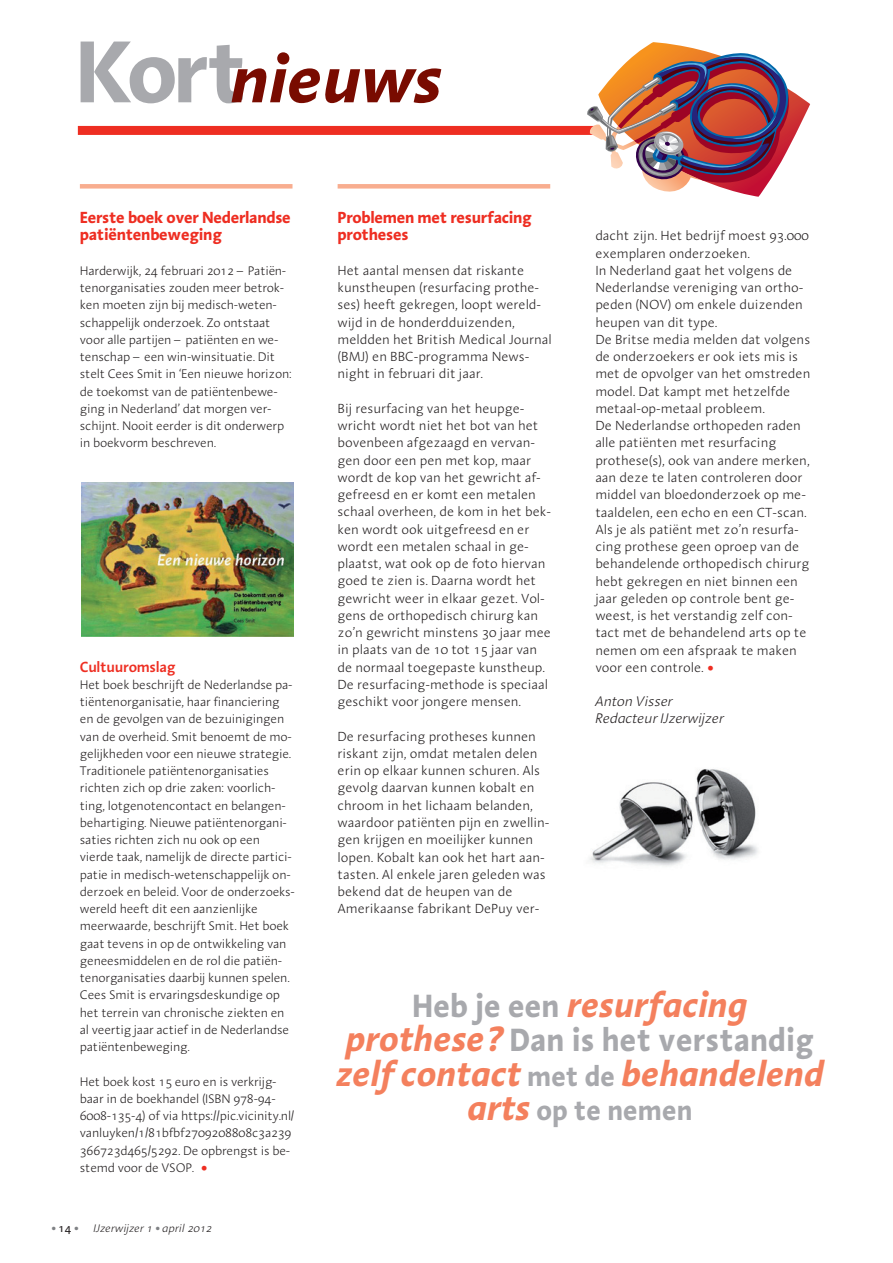
<style>
.page{position:relative;width:893px;height:1263px;background:#fff}
.page>*{position:absolute;margin:0;border:0;box-sizing:border-box;transform-origin:0 0}
.t1{font:italic 700 67.5px "Linotype Aroma";letter-spacing:-.005em;color:#790b00}
.t2{font:italic 700 36px "Linotype Aroma";color:#f4805d;scale:.96 1}
.t3{font:700 33px "Linotype Aroma";color:#a8a9ad;scale:.96 1}
.t4{font:700 28.8px "Linotype Aroma";color:#a8a9ad;scale:.96 1}
.t5{font:700 16.5px/17.2px "Linotype Aroma";letter-spacing:-.02em;color:#ee2e22}
.t6{font:600 15px "Linotype Aroma";letter-spacing:-.02em;color:#ee2e22}
.t7{font:italic 300 14.25px/17.2px "Linotype Aroma";letter-spacing:-.005em;color:#231f20}
.t8{font:300 13.5px/17.2px "Linotype Aroma";letter-spacing:-.005em;color:#231f20}
.t9{font:300 12.75px/17.2px "Linotype Aroma";letter-spacing:-.02em;color:#231f20}
.t10{font:italic 300 11.25px "Linotype Aroma";color:#231f20}
.s1{font-style:normal;font-size:90px;color:#a8a9ad}
.s2{font-weight:600;font-size:16.5px;color:#ee2e22}
.s3{font-weight:700;font-style:normal;font-size:19.5px;color:#808285}
.s4{font-weight:400;font-style:normal;font-size:11.7px}
.s5{font-style:normal;font-size:33px;color:#a8a9ad}
.s6{font-style:italic;font-size:36px;color:#f4805d}
.s7{font-style:normal;font-size:28.8px;color:#a8a9ad}
</style>
<div class="page">
<div style="left:80px;top:184px;width:212px;height:5px;background:#f8ad8f"></div>
<div style="left:338px;top:184px;width:212px;height:5px;background:#f8ad8f"></div>
<div style="left:78px;top:126px;width:517px;height:9px;background:#ee2e22"></div>
<svg style="left:586px;top:42px;width:224px;height:155px"></svg>
<img style="left:81px;top:483px;width:213px;height:154px">
<img style="left:590px;top:769px;width:168px;height:97px">
<h1 class="t1" style="left:75px;top:34px;width:368px"><span class="s1">Kort</span>nieuws</h1>
<p class="t5" style="left:80px;top:208px;width:213px">Eerste boek over Nederlandse patiëntenbeweging</p>
<p class="t9" style="left:80px;top:262px;width:214px">Harderwijk, 24 februari 2012 – Patiën&shy;tenorganisaties zouden meer betrok&shy;ken moeten zijn bij medisch-weten&shy;schappelijk onderzoek. Zo ontstaat voor alle partijen – patiënten en we&shy;tenschap – een win-winsituatie. Dit stelt Cees Smit in ‘Een nieuwe horizon: de toekomst van de patiëntenbewe&shy;ging in Nederland’ dat morgen ver&shy;schijnt. Nooit eerder is dit onderwerp in boekvorm beschreven.</p>
<p class="t6" style="left:80px;top:657px;width:97px">Cultuuromslag</p>
<p class="t9" style="left:80px;top:676px;width:217px">Het boek beschrijft de Nederlandse pa&shy;tiëntenorganisatie, haar financiering en de gevolgen van de bezuinigingen van de overheid. Smit benoemt de mo&shy;gelijkheden voor een nieuwe strategie.<br>Traditionele patiëntenorganisaties richten zich op drie zaken: voorlich&shy;ting, lotgenotencontact en belangen&shy;behartiging. Nieuwe patiëntenorgani&shy;saties richten zich nu ook op een vierde taak, namelijk de directe partici&shy;patie in medisch-wetenschappelijk on&shy;derzoek en beleid. Voor de onderzoeks&shy;wereld heeft dit een aanzienlijke meerwaarde, beschrijft Smit. Het boek gaat tevens in op de ontwikkeling van geneesmiddelen en de rol die patiën&shy;tenorganisaties daarbij kunnen spelen.<br>Cees Smit is ervaringsdeskundige op het terrein van chronische ziekten en al veertig jaar actief in de Nederlandse patiëntenbeweging.</p>
<p class="t9" style="left:80px;top:1072px;width:216px">Het boek kost 15 euro en is verkrijg&shy;baar in de boekhandel (ISBN 978-94- 6008-135-4) of via https://pic.vicinity.nl/ vanluyken/1/81bfbf2709208808c3a239<br>366723d465/5292. De opbrengst is be&shy;stemd voor de VSOP. <span class="s2">•</span></p>
<p class="t10" style="left:51px;top:1221px;width:162px"><span class="s3">.</span> <span class="s4">14</span> <span class="s3">.</span> IJzerwijzer 1 <span class="s3">.</span> april 2012</p>
<p class="t5" style="left:338px;top:208px;width:196px">Problemen met resurfacing protheses</p>
<p class="t8" style="left:338px;top:261px;width:216px">Het aantal mensen dat riskante kunstheupen (resurfacing prothe&shy;ses) heeft gekregen, loopt wereld&shy;wijd in de honderdduizenden, meldden het British Medical Journal (BMJ) en BBC-programma News&shy;night in februari dit jaar.</p>
<p class="t8" style="left:338px;top:399px;width:215px">Bij resurfacing van het heupge&shy;wricht wordt niet het bot van het bovenbeen afgezaagd en vervan&shy;gen door een pen met kop, maar wordt de kop van het gewricht af&shy;gefreesd en er komt een metalen schaal overheen, de kom in het bek&shy;ken wordt ook uitgefreesd en er wordt een metalen schaal in ge&shy;plaatst, wat ook op de foto hiervan goed te zien is. Daarna wordt het gewricht weer in elkaar gezet. Vol&shy;gens de orthopedisch chirurg kan zo’n gewricht minstens 30 jaar mee in plaats van de 10 tot 15 jaar van de normaal toegepaste kunstheup.<br>De resurfacing-methode is speciaal geschikt voor jongere mensen.</p>
<p class="t8" style="left:338px;top:727px;width:213px">De resurfacing protheses kunnen riskant zijn, omdat metalen delen erin op elkaar kunnen schuren. Als gevolg daarvan kunnen kobalt en chroom in het lichaam belanden, waardoor patiënten pijn en zwellin&shy;gen krijgen en moeilijker kunnen lopen. Kobalt kan ook het hart aan&shy;tasten. Al enkele jaren geleden was bekend dat de heupen van de Amerikaanse fabrikant DePuy ver-</p>
<p class="t8" style="left:595px;top:227px;width:217px">dacht zijn. Het bedrijf moest 93.000 exemplaren onderzoeken.<br>In Nederland gaat het volgens de<br>Nederlandse vereniging van ortho&shy;peden (NOV) om enkele duizenden heupen van dit type.<br>De Britse media melden dat volgens de onderzoekers er ook iets mis is met de opvolger van het omstreden model. Dat kampt met hetzelfde metaal-op-metaal probleem.<br>De Nederlandse orthopeden raden alle patiënten met resurfacing prothese(s), ook van andere merken, aan deze te laten controleren door middel van bloedonderzoek op me&shy;taaldelen, een echo en een CT-scan.<br>Als je als patiënt met zo’n resurfa&shy;cing prothese geen oproep van de behandelende orthopedisch chirurg hebt gekregen en niet binnen een jaar geleden op controle bent ge&shy;weest, is het verstandig zelf con&shy;tact met de behandelend arts op te nemen om een afspraak te maken voor een controle. <span class="s2">•</span></p>
<p class="t7" style="left:595px;top:692px;width:130px">Anton Visser<br>Redacteur IJzerwijzer</p>
<h2 class="t2" style="left:412px;top:980px;width:351px"><span class="s5">Heb je een</span> resurfacing</h2>
<h3 class="t3" style="left:345px;top:1018px;width:490px"><span class="s6">prothese?</span> Dan is het verstandig</h3>
<h2 class="t2" style="left:336px;top:1049px;width:509px">zelf contact <span class="s7">met de</span> behandelend</h2>
<h3 class="t4" style="left:467px;top:1091px;width:236px"><span class="s6">arts</span> op te nemen</h3>
</div>
